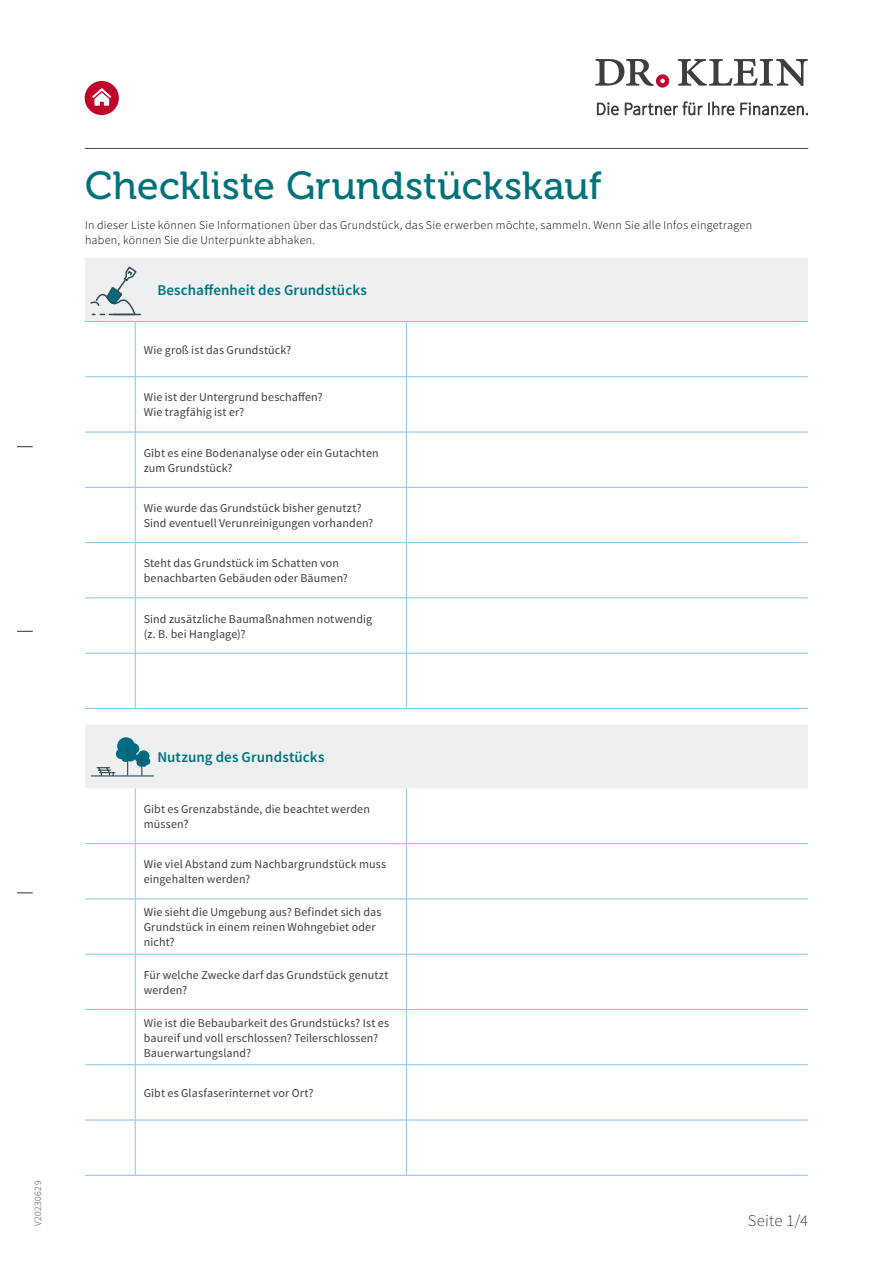
<style>
.page{position:relative;width:893px;height:1263px;background:#fff}
.page>*{position:absolute;margin:0;border:0;box-sizing:border-box;transform-origin:0 0}
.t1{font:39px "Museo 500";letter-spacing:.005em;color:#00727a}
.t2{font:300 16.5px "Source Sans Pro";letter-spacing:.015em;color:#3e3d40}
.t3{font:600 15px "Source Sans Pro";letter-spacing:.005em;color:#00727a}
.t4{font:12px/15px "Source Sans Pro";letter-spacing:.01em;color:#3e3d40}
.t5{font:300 12px/15px "Source Sans Pro";letter-spacing:.025em;color:#000}
.t6{font:300 9.75px "Source Sans Pro";letter-spacing:.045em;color:#3e3d40}
</style>
<div class="page">
<svg style="left:17px;top:446px;width:16px;height:1px"></svg>
<svg style="left:17px;top:892px;width:16px;height:1px"></svg>
<svg style="left:17px;top:631px;width:16px;height:1px"></svg>
<hr style="left:85px;top:148px;width:723px;height:1px;background:#404651">
<svg style="left:595px;top:59px;width:74px;height:29px"></svg>
<svg style="left:678px;top:59px;width:130px;height:27px"></svg>
<svg style="left:597px;top:103px;width:21px;height:12px"></svg>
<svg style="left:625px;top:102px;width:77px;height:13px"></svg>
<svg style="left:708px;top:102px;width:26px;height:13px"></svg>
<svg style="left:740px;top:103px;width:68px;height:12px"></svg>
<div style="left:85px;top:81px;width:34px;height:34px;background:#c1002b;border-radius:50%"></div>
<svg style="left:92px;top:88px;width:19px;height:18px"></svg>
<div style="left:85px;top:258px;width:723px;height:63px;background:#eeeff1"></div>
<hr style="left:85px;top:376px;width:50px;height:1px;background:#85c6e8">
<hr style="left:135px;top:376px;width:271px;height:1px;background:#85c6e8">
<hr style="left:406px;top:376px;width:402px;height:1px;background:#85c6e8">
<hr style="left:85px;top:432px;width:50px;height:1px;background:#85c6e8">
<hr style="left:135px;top:432px;width:271px;height:1px;background:#85c6e8">
<hr style="left:406px;top:432px;width:402px;height:1px;background:#85c6e8">
<hr style="left:85px;top:487px;width:50px;height:1px;background:#85c6e8">
<hr style="left:135px;top:487px;width:271px;height:1px;background:#85c6e8">
<hr style="left:406px;top:487px;width:402px;height:1px;background:#85c6e8">
<hr style="left:85px;top:542px;width:50px;height:1px;background:#85c6e8">
<hr style="left:135px;top:542px;width:271px;height:1px;background:#85c6e8">
<hr style="left:406px;top:542px;width:402px;height:1px;background:#85c6e8">
<hr style="left:85px;top:598px;width:50px;height:1px;background:#85c6e8">
<hr style="left:135px;top:598px;width:271px;height:1px;background:#85c6e8">
<hr style="left:406px;top:598px;width:402px;height:1px;background:#85c6e8">
<hr style="left:85px;top:653px;width:50px;height:1px;background:#85c6e8">
<hr style="left:135px;top:653px;width:271px;height:1px;background:#85c6e8">
<hr style="left:406px;top:653px;width:402px;height:1px;background:#85c6e8">
<hr style="left:85px;top:708px;width:50px;height:1px;background:#85c6e8">
<hr style="left:135px;top:708px;width:271px;height:1px;background:#85c6e8">
<hr style="left:406px;top:708px;width:402px;height:1px;background:#85c6e8">
<hr style="left:135px;top:322px;width:1px;height:55px;background:#85c6e8">
<hr style="left:406px;top:322px;width:1px;height:55px;background:#85c6e8">
<hr style="left:135px;top:377px;width:1px;height:55px;background:#85c6e8">
<hr style="left:406px;top:377px;width:1px;height:55px;background:#85c6e8">
<hr style="left:135px;top:432px;width:1px;height:55px;background:#85c6e8">
<hr style="left:406px;top:432px;width:1px;height:55px;background:#85c6e8">
<hr style="left:135px;top:487px;width:1px;height:56px;background:#85c6e8">
<hr style="left:406px;top:487px;width:1px;height:56px;background:#85c6e8">
<hr style="left:135px;top:543px;width:1px;height:55px;background:#85c6e8">
<hr style="left:406px;top:543px;width:1px;height:55px;background:#85c6e8">
<hr style="left:135px;top:598px;width:1px;height:55px;background:#85c6e8">
<hr style="left:406px;top:598px;width:1px;height:55px;background:#85c6e8">
<hr style="left:135px;top:653px;width:1px;height:55px;background:#85c6e8">
<hr style="left:406px;top:653px;width:1px;height:55px;background:#85c6e8">
<hr style="left:85px;top:321px;width:50px;height:1px;background:#85c6e8">
<hr style="left:135px;top:321px;width:271px;height:1px;background:#85c6e8">
<hr style="left:406px;top:321px;width:402px;height:1px;background:#85c6e8">
<div style="left:85px;top:725px;width:723px;height:63px;background:#eeeff1"></div>
<hr style="left:135px;top:788px;width:1px;height:55px;background:#85c6e8">
<hr style="left:85px;top:843px;width:50px;height:1px;background:#85c6e8">
<hr style="left:135px;top:843px;width:271px;height:1px;background:#85c6e8">
<hr style="left:135px;top:844px;width:1px;height:54px;background:#85c6e8">
<hr style="left:406px;top:843px;width:402px;height:1px;background:#85c6e8">
<hr style="left:85px;top:898px;width:50px;height:1px;background:#85c6e8">
<hr style="left:135px;top:898px;width:271px;height:1px;background:#85c6e8">
<hr style="left:135px;top:899px;width:1px;height:55px;background:#85c6e8">
<hr style="left:406px;top:898px;width:402px;height:1px;background:#85c6e8">
<hr style="left:85px;top:954px;width:50px;height:1px;background:#85c6e8">
<hr style="left:135px;top:954px;width:271px;height:1px;background:#85c6e8">
<hr style="left:135px;top:954px;width:1px;height:55px;background:#85c6e8">
<hr style="left:406px;top:954px;width:402px;height:1px;background:#85c6e8">
<hr style="left:85px;top:1009px;width:50px;height:1px;background:#85c6e8">
<hr style="left:135px;top:1009px;width:271px;height:1px;background:#85c6e8">
<hr style="left:135px;top:1010px;width:1px;height:54px;background:#85c6e8">
<hr style="left:406px;top:1009px;width:402px;height:1px;background:#85c6e8">
<hr style="left:85px;top:1064px;width:50px;height:1px;background:#85c6e8">
<hr style="left:135px;top:1064px;width:271px;height:1px;background:#85c6e8">
<hr style="left:135px;top:1065px;width:1px;height:55px;background:#85c6e8">
<hr style="left:406px;top:1064px;width:402px;height:1px;background:#85c6e8">
<hr style="left:85px;top:1120px;width:50px;height:1px;background:#85c6e8">
<hr style="left:135px;top:1120px;width:271px;height:1px;background:#85c6e8">
<hr style="left:135px;top:1120px;width:1px;height:55px;background:#85c6e8">
<hr style="left:406px;top:1120px;width:402px;height:1px;background:#85c6e8">
<hr style="left:85px;top:1175px;width:50px;height:1px;background:#85c6e8">
<hr style="left:135px;top:1175px;width:271px;height:1px;background:#85c6e8">
<hr style="left:406px;top:1175px;width:402px;height:1px;background:#85c6e8">
<hr style="left:406px;top:788px;width:1px;height:55px;background:#85c6e8">
<hr style="left:406px;top:844px;width:1px;height:54px;background:#85c6e8">
<hr style="left:406px;top:899px;width:1px;height:55px;background:#85c6e8">
<hr style="left:406px;top:954px;width:1px;height:55px;background:#85c6e8">
<hr style="left:406px;top:1010px;width:1px;height:54px;background:#85c6e8">
<hr style="left:406px;top:1065px;width:1px;height:55px;background:#85c6e8">
<hr style="left:406px;top:1120px;width:1px;height:55px;background:#85c6e8">
<svg style="left:90px;top:265px;width:52px;height:51px;background:#cfd7db"></svg>
<div style="left:117px;top:737px;width:18px;height:18px;background:#006b81;border-radius:50%"></div>
<div style="left:129px;top:743px;width:10px;height:11px;background:#006b81;border-radius:50%"></div>
<svg style="left:90px;top:747px;width:65px;height:30px;background:#a6c1c8"></svg>
<p class="t6" style="left:32px;top:1226px;width:47px;rotate:-90deg">V20230629</p>
<h1 class="t1" style="left:85px;top:165px;width:518px">Checkliste Grundstückskauf</h1>
<p class="t5" style="left:85px;top:218px;width:669px">In dieser Liste können Sie Informationen über das Grundstück, das Sie erwerben möchte, sammeln. Wenn Sie alle Infos eingetragen haben, können Sie die Unterpunkte abhaken.</p>
<p class="t3" style="left:157px;top:281px;width:211px">Beschaffenheit des Grundstücks</p>
<p class="t4" style="left:144px;top:342px;width:149px">Wie groß ist das Grundstück?</p>
<p class="t4" style="left:144px;top:390px;width:180px">Wie ist der Untergrund beschaffen?<br>Wie tragfähig ist er?</p>
<p class="t4" style="left:144px;top:445px;width:236px">Gibt es eine Bodenanalyse oder ein Gutachten zum Grundstück?</p>
<p class="t4" style="left:144px;top:501px;width:231px">Wie wurde das Grundstück bisher genutzt?<br>Sind eventuell Verunreinigungen vorhanden?</p>
<p class="t4" style="left:144px;top:556px;width:206px">Steht das Grundstück im Schatten von benachbarten Gebäuden oder Bäumen?</p>
<p class="t4" style="left:144px;top:611px;width:230px">Sind zusätzliche Baumaßnahmen notwendig (z. B. bei Hanglage)?</p>
<p class="t3" style="left:157px;top:748px;width:169px">Nutzung des Grundstücks</p>
<p class="t4" style="left:144px;top:802px;width:228px">Gibt es Grenzabstände, die beachtet werden müssen?</p>
<p class="t4" style="left:144px;top:857px;width:244px">Wie viel Abstand zum Nachbargrundstück muss eingehalten werden?</p>
<p class="t4" style="left:144px;top:905px;width:239px">Wie sieht die Umgebung aus? Befindet sich das<br>Grundstück in einem reinen Wohngebiet oder nicht?</p>
<p class="t4" style="left:144px;top:967px;width:246px">Für welche Zwecke darf das Grundstück genutzt werden?</p>
<p class="t4" style="left:144px;top:1015px;width:247px">Wie ist die Bebaubarkeit des Grundstücks? Ist es baureif und voll erschlossen? Teilerschlossen?<br>Bauerwartungsland?</p>
<p class="t4" style="left:144px;top:1085px;width:171px">Gibt es Glasfaserinternet vor Ort?</p>
<h2 class="t2" style="left:748px;top:1210px;width:62px">Seite 1/4</h2>
</div>
